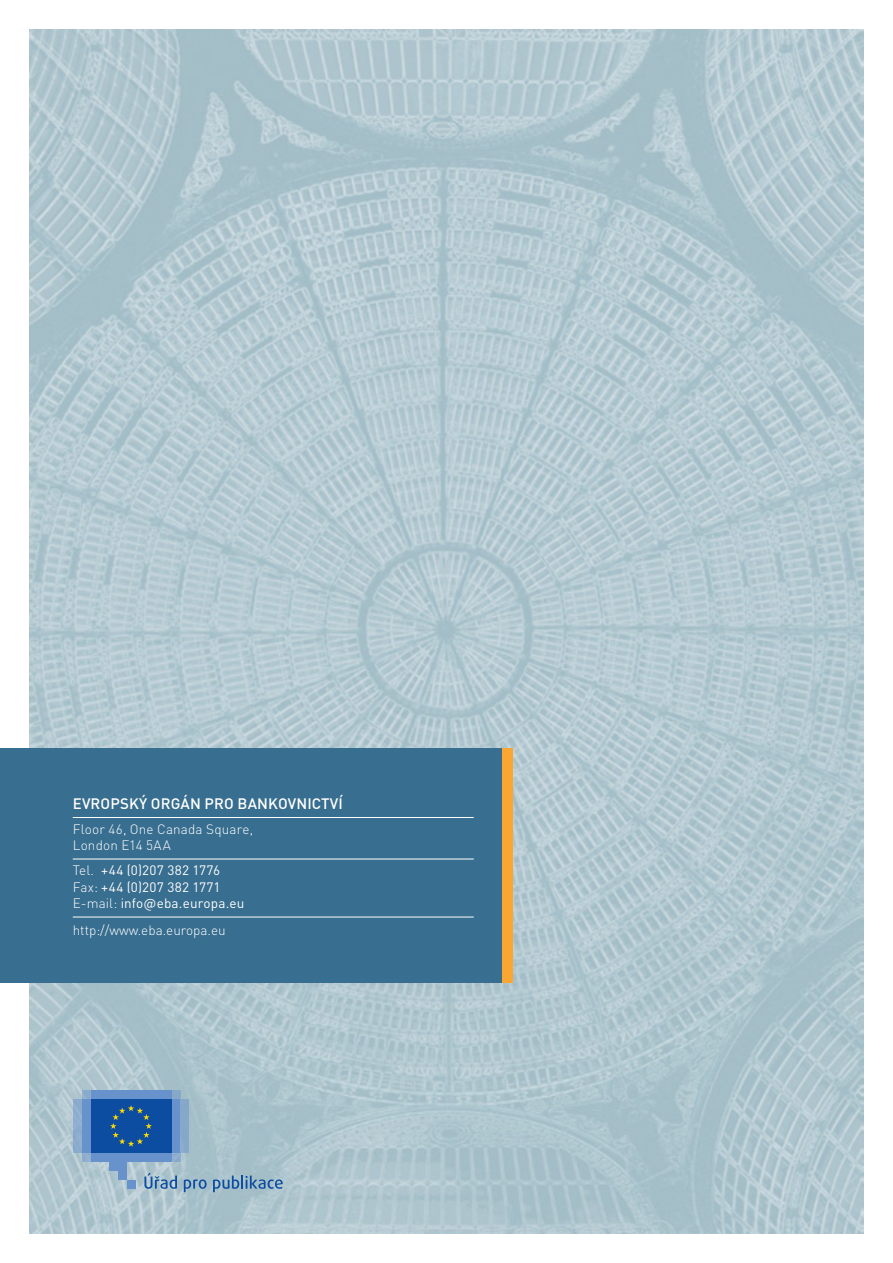
<style>
.page{position:relative;width:893px;height:1263px;background:#fff}
.page>*{position:absolute;margin:0;border:0;box-sizing:border-box;transform-origin:0 0}
.body{font:500 15px "DIN Pro";letter-spacing:.01em;color:#fff}
.body_no_space{font:13.5px/16.5px "DIN Pro";letter-spacing:.02em;color:#fff}
.body_no_space-2{font:300 13.5px/16.5px "DIN Pro";letter-spacing:.01em;color:#fff}
.body-2{font:300 13.5px "DIN Pro";color:#fff}
.s1{font-weight:300}
</style>
<div class="page">
<img style="left:30px;top:30px;width:833px;height:1203px">
<svg style="left:82px;top:1153px;width:98px;height:9px"></svg>
<svg style="left:82px;top:1090px;width:98px;height:9px"></svg>
<div style="left:91px;top:1090px;width:80px;height:9px;background:#6892cc"></div>
<div style="left:91px;top:1153px;width:80px;height:9px;background:#6892cc"></div>
<div style="left:171px;top:1099px;width:9px;height:54px;background:#6892cc"></div>
<div style="left:180px;top:1099px;width:9px;height:54px;background:#86a8c9"></div>
<div style="left:82px;top:1099px;width:9px;height:54px;background:#6892cc"></div>
<div style="left:73px;top:1099px;width:9px;height:54px;background:#8dadce"></div>
<div style="left:109px;top:1153px;width:18px;height:18px;background:#6892cc"></div>
<div style="left:118px;top:1153px;width:9px;height:27px;background:#6892cc"></div>
<div style="left:127px;top:1180px;width:8px;height:8px;background:#6892cc"></div>
<div style="left:91px;top:1099px;width:80px;height:54px;background:#0d4da1"></div>
<svg style="left:110px;top:1105px;width:42px;height:41px"></svg>
<svg style="left:144px;top:1173px;width:33px;height:16px"></svg>
<svg style="left:184px;top:1179px;width:23px;height:13px"></svg>
<svg style="left:213px;top:1175px;width:70px;height:17px"></svg>
<div style="left:0;top:748px;width:502px;height:235px;background:#386e8f"></div>
<div style="left:502px;top:748px;width:10px;height:235px;background:#faa633"></div>
<hr style="left:73px;top:817px;width:401px;height:1px;background:#fff">
<hr style="left:73px;top:859px;width:401px;height:1px;background:#fff">
<hr style="left:73px;top:917px;width:401px;height:1px;background:#fff">
<p class="body" style="left:73px;top:793px;width:271px">EVROPSKÝ ORGÁN PRO BANKOVNICTVÍ</p>
<p class="body_no_space-2" style="left:73px;top:820px;width:182px">Floor 46, One Canada Square,<br>London E14 5AA</p>
<p class="body_no_space" style="left:73px;top:861px;width:173px"><span class="s1">Tel.</span> +44 (0)207 382 1776<br><span class="s1">Fax:</span> +44 (0)207 382 1771<br><span class="s1">E-mail:</span> info@eba.europa.eu</p>
<p class="body-2" style="left:73px;top:920px;width:154px">http://www.eba.europa.eu</p>
</div>
